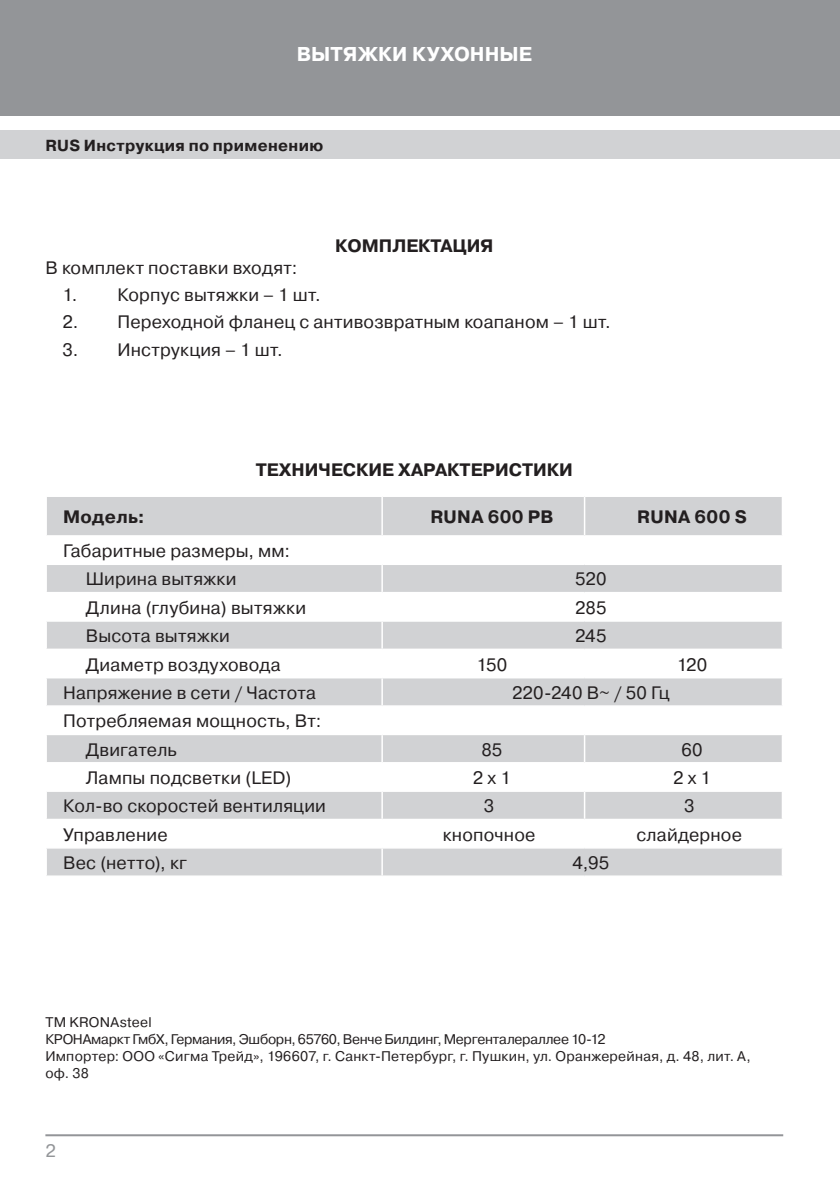
<style>
.page{position:relative;width:840px;height:1191px;background:#fff}
.page>*{position:absolute;margin:0;border:0;box-sizing:border-box;transform-origin:0 0}
.t1{font:700 20px "Pragmatica C";letter-spacing:.005em;color:#fff}
.t2{font:18px/28.4px "Pragmatica C";letter-spacing:.01em;color:#231f20}
.t3{font:700 18px "Pragmatica C";color:#231f20}
.t4{font:18px "Pragmatica C";color:#939598}
.t5{font:700 16px "Pragmatica C";letter-spacing:.02em;color:#231f20}
.t6{font:14px/16.8px "Pragmatica C";letter-spacing:.01em;color:#231f20}
</style>
<div class="page">
<div style="left:0;top:0;width:839px;height:116px;background:#939598"></div>
<div style="left:0;top:130px;width:839px;height:29px;background:#d1d2d4"></div>
<hr style="left:45px;top:1134px;width:737px;height:2px;background:#939598">
<svg style="left:47px;top:497px;width:734px;height:378px;fill:#d1d2d4"></svg>
<hr style="left:381px;top:497px;width:1px;height:38px;background:#fff">
<hr style="left:583px;top:497px;width:2px;height:38px;background:#fff">
<hr style="left:45px;top:535px;width:337px;height:1px;background:#fff">
<hr style="left:382px;top:535px;width:202px;height:1px;background:#fff">
<hr style="left:584px;top:535px;width:198px;height:1px;background:#fff">
<hr style="left:583px;top:536px;width:2px;height:27px;background:#fff">
<hr style="left:45px;top:563px;width:337px;height:2px;background:#fff">
<hr style="left:382px;top:563px;width:202px;height:2px;background:#fff">
<hr style="left:584px;top:563px;width:198px;height:2px;background:#fff">
<hr style="left:45px;top:592px;width:337px;height:1px;background:#fff">
<hr style="left:382px;top:592px;width:202px;height:1px;background:#fff">
<hr style="left:584px;top:592px;width:198px;height:1px;background:#fff">
<hr style="left:45px;top:620px;width:337px;height:2px;background:#fff">
<hr style="left:382px;top:620px;width:202px;height:2px;background:#fff">
<hr style="left:584px;top:620px;width:198px;height:2px;background:#fff">
<hr style="left:45px;top:648px;width:337px;height:2px;background:#fff">
<hr style="left:382px;top:648px;width:202px;height:2px;background:#fff">
<hr style="left:584px;top:648px;width:198px;height:2px;background:#fff">
<hr style="left:583px;top:650px;width:2px;height:27px;background:#fff">
<hr style="left:45px;top:677px;width:337px;height:1px;background:#fff">
<hr style="left:382px;top:677px;width:202px;height:1px;background:#fff">
<svg style="left:381px;top:565px;width:1px;height:140px"></svg>
<hr style="left:584px;top:677px;width:198px;height:1px;background:#fff">
<hr style="left:45px;top:705px;width:337px;height:2px;background:#fff">
<hr style="left:382px;top:705px;width:202px;height:2px;background:#fff">
<hr style="left:584px;top:705px;width:198px;height:2px;background:#fff">
<hr style="left:583px;top:707px;width:2px;height:26px;background:#fff">
<hr style="left:45px;top:733px;width:337px;height:2px;background:#fff">
<hr style="left:382px;top:733px;width:202px;height:2px;background:#fff">
<hr style="left:584px;top:733px;width:198px;height:2px;background:#fff">
<hr style="left:583px;top:735px;width:2px;height:27px;background:#fff">
<hr style="left:45px;top:762px;width:337px;height:1px;background:#fff">
<hr style="left:382px;top:762px;width:202px;height:1px;background:#fff">
<hr style="left:584px;top:762px;width:198px;height:1px;background:#fff">
<hr style="left:583px;top:763px;width:2px;height:27px;background:#fff">
<hr style="left:45px;top:790px;width:337px;height:2px;background:#fff">
<hr style="left:382px;top:790px;width:202px;height:2px;background:#fff">
<hr style="left:584px;top:790px;width:198px;height:2px;background:#fff">
<hr style="left:583px;top:792px;width:2px;height:26px;background:#fff">
<hr style="left:45px;top:818px;width:337px;height:2px;background:#fff">
<hr style="left:382px;top:818px;width:202px;height:2px;background:#fff">
<hr style="left:584px;top:818px;width:198px;height:2px;background:#fff">
<hr style="left:583px;top:820px;width:2px;height:27px;background:#fff">
<hr style="left:45px;top:847px;width:337px;height:1px;background:#fff">
<hr style="left:382px;top:847px;width:202px;height:1px;background:#fff">
<svg style="left:381px;top:735px;width:1px;height:140px"></svg>
<hr style="left:584px;top:847px;width:198px;height:1px;background:#fff">
<svg style="left:781px;top:565px;width:1px;height:310px"></svg>
<p class="t1" style="left:296px;top:43px;width:237px">ВЫТЯЖКИ КУХОННЫЕ</p>
<p class="t5" style="left:45px;top:136px;width:279px">RUS Инструкция по применению</p>
<p class="t3" style="left:335px;top:236px;width:160px">КОМПЛЕКТАЦИЯ</p>
<p class="t2" style="left:45px;top:253px;width:253px">В комплект поставки входят:</p>
<p class="t2" style="left:62px;top:281px;width:260px">1. Корпус вытяжки – 1 шт.</p>
<p class="t2" style="left:62px;top:308px;width:549px">2. Переходной фланец с антивозвратным коапаном – 1 шт.</p>
<p class="t2" style="left:62px;top:335px;width:222px">3. Инструкция – 1 шт.</p>
<p class="t3" style="left:255px;top:460px;width:318px">ТЕХНИЧЕСКИЕ ХАРАКТЕРИСТИКИ</p>
<p class="t3" style="left:63px;top:507px;width:83px">Модель:</p>
<p class="t3" style="left:430px;top:507px;width:124px">RUNA 600 PB</p>
<p class="t3" style="left:637px;top:507px;width:111px">RUNA 600 S</p>
<p class="t2" style="left:86px;top:537px;width:205px;text-indent:-23px">Габаритные размеры, мм:<br>Ширина вытяжки</p>
<p class="t2" style="left:575px;top:565px;width:33px">520</p>
<p class="t2" style="left:86px;top:593px;width:221px">Длина (глубина) вытяжки</p>
<p class="t2" style="left:575px;top:593px;width:33px">285</p>
<p class="t2" style="left:86px;top:622px;width:145px">Высота вытяжки</p>
<p class="t2" style="left:574px;top:622px;width:33px">245</p>
<p class="t2" style="left:86px;top:650px;width:196px">Диаметр воздуховода</p>
<p class="t2" style="left:476px;top:650px;width:32px">150</p>
<p class="t2" style="left:676px;top:650px;width:32px">120</p>
<p class="t2" style="left:63px;top:678px;width:254px">Напряжение в сети / Частота</p>
<p class="t2" style="left:512px;top:678px;width:159px">220-240 В~ / 50 Гц</p>
<p class="t2" style="left:86px;top:707px;width:237px;text-indent:-23px">Потребляемая мощность, Вт:<br>Двигатель</p>
<p class="t2" style="left:481px;top:735px;width:23px">85</p>
<p class="t2" style="left:681px;top:735px;width:23px">60</p>
<p class="t2" style="left:86px;top:763px;width:207px">Лампы подсветки (LED)</p>
<p class="t2" style="left:472px;top:763px;width:39px">2 х 1</p>
<p class="t2" style="left:672px;top:763px;width:39px">2 х 1</p>
<p class="t2" style="left:63px;top:792px;width:264px">Кол-во скоростей вентиляции</p>
<p class="t2" style="left:483px;top:792px;width:12px">3</p>
<p class="t2" style="left:683px;top:792px;width:12px">3</p>
<p class="t2" style="left:63px;top:820px;width:106px">Управление</p>
<p class="t2" style="left:442px;top:820px;width:94px">кнопочное</p>
<p class="t2" style="left:636px;top:820px;width:107px">слайдерное</p>
<p class="t2" style="left:63px;top:848px;width:125px">Вес (нетто), кг</p>
<p class="t2" style="left:572px;top:848px;width:38px">4,95</p>
<p class="t6" style="left:45px;top:1014px;width:706px">ТМ KRONAsteel<br>КРОНАмаркт ГмбХ, Германия, Эшборн, 65760, Венче Билдинг, Мергенталераллее 10-12<br>Импортер: ООО «Сигма Трейд», 196607, г. Санкт-Петербург, г. Пушкин, ул. Оранжерейная, д. 48, лит. А, оф. 38</p>
<p class="t4" style="left:45px;top:1140px;width:12px">2</p>
</div>
